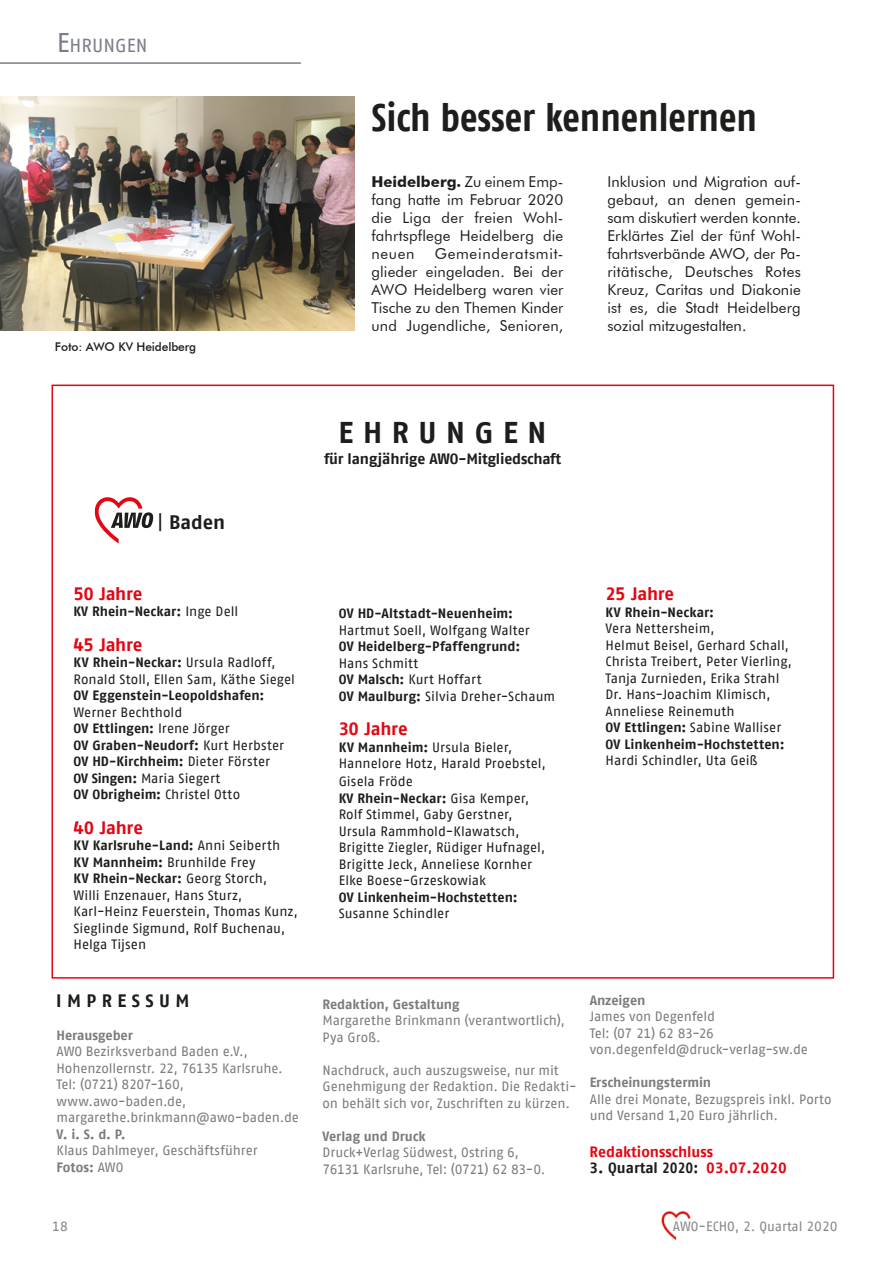
<style>
.page{position:relative;width:893px;height:1263px;background:#fff}
.page>*{position:absolute;margin:0;border:0;box-sizing:border-box;transform-origin:0 0}
.t1{font:700 39px "AWO Fago Cond";color:#1d1d1b}
.t2{font:700 30px "AWO Fago Office";color:#1d1d1b}
.t3{font:700 19.5px "AWO Fago Office";color:#1d1d1b}
.t4{font:18.9px "AWO Fago Office";color:#7a7f87}
.t5{font:700 18px "AWO Fago Office";letter-spacing:-.02em;color:#e30613}
.t6{font:700 18px "AWO Fago Office";color:#1d1d1b}
.t7{font:15px/18px "Futura BT";letter-spacing:.01em;color:#1d1d1b;text-align:justify}
.t8{font:700 15px "AWO Fago Office";letter-spacing:-.01em;color:#1d1d1b}
.t9{font:700 15px "AWO Fago Office";color:#e30613}
.t10{font:13.5px/16.5px "AWO Fago Office";color:#1d1d1b}
.t11{font:13.5px/16.5px "AWO Fago Office";letter-spacing:-.01em;color:#7c7b7b}
.t12{font:700 13.5px "AWO Fago Office";letter-spacing:.005em;color:#1d1d1b}
.t13{font:700 13.5px "AWO Fago Office";letter-spacing:-.01em;color:#7c7b7b}
.t14{font:13.5px "AWO Fago Office";color:#878787}
.t15{font:500 12px "Futura BT";letter-spacing:-.01em;color:#1d1d1b}
.s1{font-size:27px}
.s2{font-weight:700}
.s3{font-weight:400}
.s4{color:#e30613}
</style>
<div class="page">
<img style="left:661px;top:1212px;width:30px;height:27px">
<hr style="left:0;top:62px;width:301px;height:2px;background:#7a7f87">
<img style="left:0;top:97px;width:354px;height:234px">
<svg style="left:95px;top:497px;width:58px;height:46px"></svg>
<h3 class="t4" style="left:57px;top:34px;width:92px"><span class="s1">E</span>HRUNGEN</h3>
<p class="t15" style="left:55px;top:340px;width:143px">Foto: AWO KV Heidelberg</p>
<h1 class="t1" style="left:371px;top:95px;width:387px">Sich besser kennenlernen</h1>
<p class="t7" style="left:371px;top:172px;width:194px"><span class="s2">Heidelberg.</span> Zu einem Emp&shy;fang hatte im Februar 2020 die Liga der freien Wohl&shy;fahrtspflege Heidelberg die neuen</p>
<p class="t7" style="left:371px;top:244px;width:194px;text-indent:63px">Gemeinderatsmit&shy;glieder eingeladen. Bei der AWO Heidelberg waren vier Tische zu den Themen Kinder und Jugendliche, Senioren,</p>
<p class="t7" style="left:607px;top:172px;width:195px">Inklusion und Migration auf&shy;gebaut, an denen gemein&shy;sam diskutiert werden konnte.<br>Erklärtes Ziel der fünf Wohl&shy;fahrtsverbände AWO, der Pa&shy;ritätische, Deutsches Rotes Kreuz, Caritas und Diakonie ist es, die Stadt Heidelberg sozial mitzugestalten.</p>
<h3 class="t3" style="left:158px;top:510px;width:69px"><span class="s3">|</span> Baden</h3>
<h3 class="t5" style="left:74px;top:583px;width:71px">50 Jahre</h3>
<p class="t12" style="left:74px;top:604px;width:166px">KV Rhein-Neckar: <span class="s3">Inge Dell</span></p>
<h3 class="t5" style="left:74px;top:634px;width:70px">45 Jahre</h3>
<p class="t10" style="left:74px;top:654px;width:223px"><span class="s2">KV Rhein-Neckar:</span> Ursula Radloff,<br>Ronald Stoll, Ellen Sam, Käthe Siegel</p>
<p class="t12" style="left:74px;top:688px;width:192px">OV Eggenstein-Leopoldshafen:</p>
<p class="t10" style="left:74px;top:704px;width:212px">Werner Bechthold<br><span class="s2">OV Ettlingen:</span> Irene Jörger<br><span class="s2">OV Graben-Neudorf:</span> Kurt Herbster<br><span class="s2">OV HD-Kirchheim:</span> Dieter Förster<br><span class="s2">OV Singen:</span> Maria Siegert<br><span class="s2">OV Obrigheim:</span> Christel Otto</p>
<h3 class="t5" style="left:74px;top:817px;width:71px">40 Jahre</h3>
<p class="t10" style="left:74px;top:837px;width:226px"><span class="s2">KV Karlsruhe-Land:</span> Anni Seiberth<br><span class="s2">KV Mannheim:</span> Brunhilde Frey<br><span class="s2">KV Rhein-Neckar:</span> Georg Storch,<br>Willi Enzenauer, Hans Sturz,<br>Karl-Heinz Feuerstein, Thomas Kunz,<br>Sieglinde Sigmund, Rolf Buchenau,<br>Helga Tijsen</p>
<h3 class="t6" style="left:56px;top:990px;width:135px">I M P R E S S U M</h3>
<p class="t13" style="left:57px;top:1027px;width:78px">Herausgeber</p>
<p class="t11" style="left:57px;top:1043px;width:244px">AWO Bezirksverband Baden e.V.,<br>Hohenzollernstr. 22, 76135 Karlsruhe.<br>Tel: (0721) 8207-160, www.awo-baden.de, margarethe.brinkmann@awo-baden.de</p>
<p class="t13" style="left:57px;top:1126px;width:71px">V. i. S. d. P.</p>
<p class="t11" style="left:57px;top:1142px;width:203px">Klaus Dahlmeyer, Geschäftsführer<br><span class="s2">Fotos:</span> AWO</p>
<h2 class="t2" style="left:339px;top:415px;width:209px">E H R U N G E N</h2>
<p class="t8" style="left:324px;top:450px;width:238px">für langjährige AWO-Mitgliedschaft</p>
<p class="t12" style="left:339px;top:606px;width:176px">OV HD-Altstadt-Neuenheim:</p>
<p class="t10" style="left:339px;top:622px;width:192px">Hartmut Soell, Wolfgang Walter</p>
<p class="t12" style="left:339px;top:639px;width:183px">OV Heidelberg-Pfaffengrund:</p>
<p class="t10" style="left:339px;top:655px;width:218px">Hans Schmitt<br><span class="s2">OV Malsch:</span> Kurt Hoffart<br><span class="s2">OV Maulburg:</span> Silvia Dreher-Schaum</p>
<h3 class="t5" style="left:339px;top:718px;width:70px">30 Jahre</h3>
<p class="t10" style="left:339px;top:739px;width:209px"><span class="s2">KV Mannheim:</span> Ursula Bieler,<br>Hannelore Hotz, Harald Proebstel,</p>
<p class="t10" style="left:339px;top:773px;width:208px">Gisela Fröde<br><span class="s2">KV Rhein-Neckar:</span> Gisa Kemper,<br>Rolf Stimmel, Gaby Gerstner,<br>Ursula Rammhold-Klawatsch,<br>Brigitte Ziegler, Rüdiger Hufnagel,<br>Brigitte Jeck, Anneliese Kornher<br>Elke Boese-Grzeskowiak</p>
<p class="t12" style="left:339px;top:889px;width:180px">OV Linkenheim-Hochstetten:</p>
<p class="t10" style="left:339px;top:905px;width:112px">Susanne Schindler</p>
<h3 class="t5" style="left:606px;top:583px;width:70px">25 Jahre</h3>
<p class="t12" style="left:606px;top:604px;width:110px">KV Rhein-Neckar:</p>
<p class="t10" style="left:606px;top:620px;width:188px">Vera Nettersheim,<br>Helmut Beisel, Gerhard Schall,<br>Christa Treibert, Peter Vierling,<br>Tanja Zurnieden, Erika Strahl<br>Dr. Hans-Joachim Klimisch,<br>Anneliese Reinemuth<br><span class="s2">OV Ettlingen:</span> Sabine Walliser<br><span class="s2">OV Linkenheim-Hochstetten:</span></p>
<p class="t10" style="left:606px;top:752px;width:153px">Hardi Schindler, Uta Geiß</p>
<p class="t13" style="left:323px;top:996px;width:138px">Redaktion, Gestaltung</p>
<p class="t11" style="left:323px;top:1012px;width:244px">Margarethe Brinkmann (verantwortlich),<br>Pya Groß.</p>
<p class="t11" style="left:323px;top:1061px;width:256px">Nachdruck, auch auszugsweise, nur mit<br>Genehmigung der Redaktion. Die Redakti&shy;on behält sich vor, Zuschriften zu kürzen.</p>
<p class="t13" style="left:323px;top:1128px;width:105px">Verlag und Druck</p>
<p class="t11" style="left:323px;top:1144px;width:224px">Druck+Verlag Südwest, Ostring 6,<br>76131 Karlsruhe, Tel: (0721) 62 83-0.</p>
<p class="t13" style="left:590px;top:992px;width:57px">Anzeigen</p>
<p class="t11" style="left:590px;top:1008px;width:220px">James von Degenfeld<br>Tel: (07 21) 62 83-26 von.degenfeld@druck-verlag-sw.de</p>
<p class="t13" style="left:590px;top:1075px;width:123px">Erscheinungstermin</p>
<p class="t11" style="left:590px;top:1091px;width:243px">Alle drei Monate, Bezugspreis inkl. Porto und Versand 1,20 Euro jährlich.</p>
<p class="t9" style="left:590px;top:1142px;width:125px">Redaktionsschluss</p>
<p class="t8" style="left:590px;top:1159px;width:199px">3. Quartal 2020: <span class="s4">03.07.2020</span></p>
<p class="t14" style="left:52px;top:1219px;width:17px">18</p>
<p class="t14" style="left:673px;top:1218px;width:166px">AWO-ECHO, 2. Quartal 2020</p>
</div>
